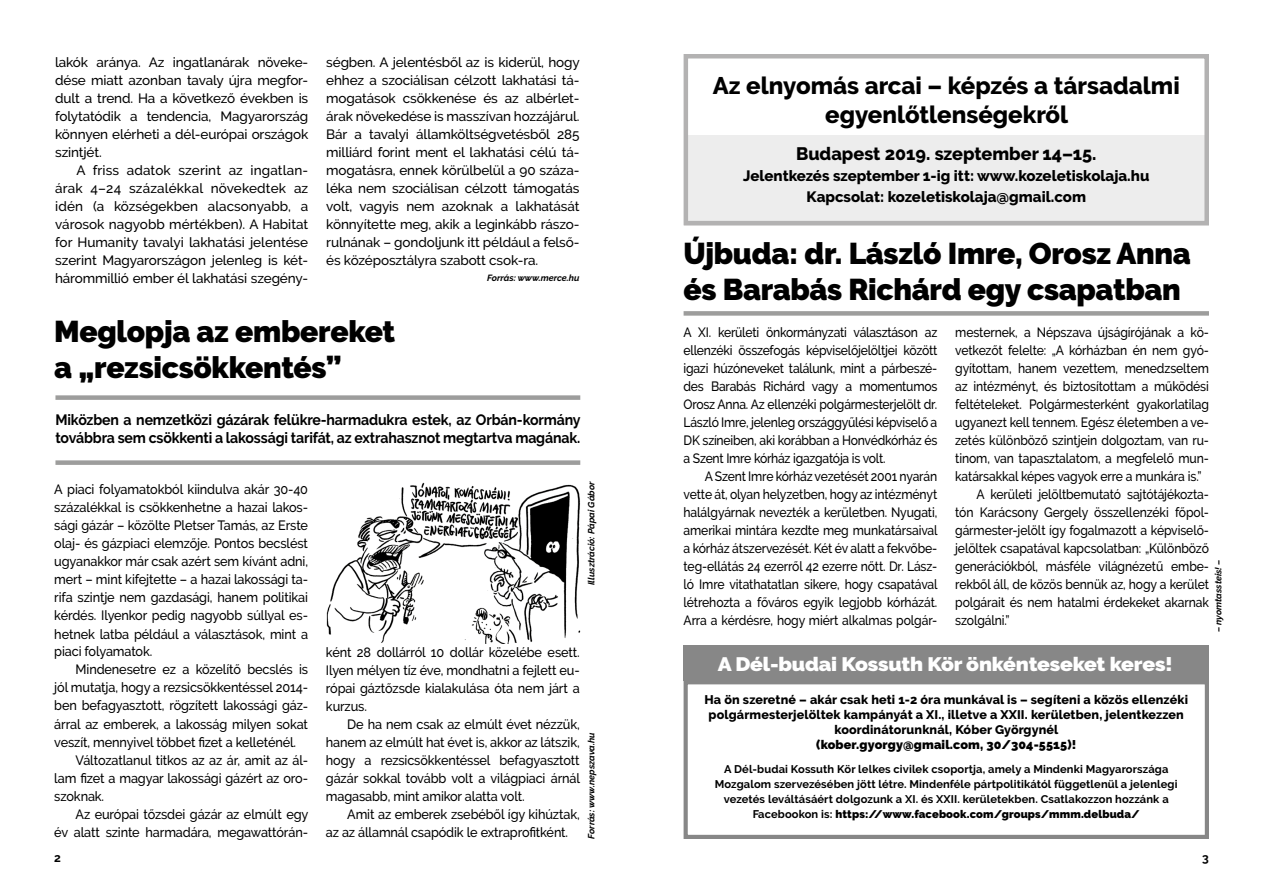
<style>
.page{position:relative;width:1263px;height:893px;background:#fff}
.page>*{position:absolute;margin:0;border:0;box-sizing:border-box;transform-origin:0 0}
.t1{font:900 30px/36px "Raleway";letter-spacing:-.01em;color:#000}
.t2{font:800 24px/28.8px "Raleway";color:#000;text-align:center}
.t3{font:900 19.5px "Raleway";letter-spacing:-.01em;color:#fff;scale:1.08 1}
.t4{font:800 18px "Raleway";color:#000}
.t5{font:700 15px/18px "Raleway";letter-spacing:-.01em;color:#000;scale:.94 1}
.t6{font:800 15px/21px "Raleway";color:#000;text-align:center}
.t7{font:500 13.5px/18px "Raleway";letter-spacing:-.01em;color:#000;text-align:justify;scale:.9 1}
.t8{font:500 13.5px/18px "Raleway";letter-spacing:-.01em;color:#000;text-align:justify;scale:.94 1}
.t9{font:500 13.5px/18px "Raleway";letter-spacing:-.01em;color:#000;text-align:justify}
.t10{font:800 12.45px/15.3px "Raleway";letter-spacing:.01em;color:#000;text-align:center}
.t11{font:900 12.45px "Raleway";letter-spacing:.01em;color:#000}
.t12{font:700 12px "Raleway";color:#000}
.t13{font:700 11.1px/15.3px "Raleway";letter-spacing:.01em;color:#000;text-align:center}
.t14{font:italic 700 9px "Raleway";color:#000}
.s1{font-weight:900}
</style>
<div class="page">
<div style="left:684px;top:680px;width:525px;height:159px;border:4px solid #878787"></div>
<div style="left:684px;top:645px;width:525px;height:36px;background:#878787"></div>
<div style="left:55px;top:395px;width:525px;height:5px;background:#9d9d9c"></div>
<div style="left:55px;top:460px;width:525px;height:5px;background:#9d9d9c"></div>
<div style="left:684px;top:135px;width:525px;height:90px;background:#ededed"></div>
<div style="left:684px;top:54px;width:525px;height:171px;border:4px solid #b3b2b2"></div>
<img style="left:326px;top:482px;width:255px;height:162px">
<div style="left:684px;top:311px;width:525px;height:5px;background:#9d9d9c"></div>
<p class="t9" style="left:326px;top:53px;width:255px">ségben. A jelentésből az is kiderül, hogy ehhez a szociálisan célzott lakhatási tá&shy;mogatások csökkenése és az albérlet&shy;árak növekedése is masszívan hozzájárul.<br>Bár a tavalyi államköltségvetésből 285 milliárd forint ment el lakhatási célú tá&shy;mogatásra, ennek körülbelül a 90 száza&shy;léka nem szociálisan célzott támogatás volt, vagyis nem azoknak a lakhatását könnyítette meg, akik a leginkább rászo&shy;rulnának – gondoljunk itt például a felső&shy;és középosztályra szabott csok-ra.</p>
<p class="t14" style="left:487px;top:273px;width:94px">Forrás: www.merce.hu</p>
<h1 class="t1" style="left:54px;top:313px;width:342px">Meglopja az embereket a „rezsicsökkentés”</h1>
<p class="t5" style="left:55px;top:411px;width:560px">Miközben a nemzetközi gázárak felükre-harmadukra estek, az Orbán-kormány továbbra sem csökkenti a lakossági tarifát, az extrahasznot megtartva magának.</p>
<p class="t8" style="left:54px;top:481px;width:271px">A piaci folyamatokból kiindulva akár 30-40 százalékkal is csökkenhetne a hazai lakos&shy;sági gázár – közölte Pletser Tamás, az Erste olaj- és gázpiaci elemzője. Pontos becslést ugyanakkor már csak azért sem kívánt adni, mert – mint kifejtette – a hazai lakossági ta&shy;rifa szintje nem gazdasági, hanem politikai kérdés. Ilyenkor pedig nagyobb súllyal es&shy;hetnek latba például a választások, mint a piaci folyamatok.</p>
<p class="t8" style="left:76px;top:661px;width:249px">Mindenesetre ez a közelítő becslés is</p>
<p class="t8" style="left:54px;top:679px;width:271px">jól mutatja, hogy a rezsicsökkentéssel 2014-</p>
<p class="t8" style="left:54px;top:697px;width:271px">ben befagyasztott, rögzített lakossági gáz-</p>
<p class="t8" style="left:54px;top:715px;width:271px">árral az emberek, a lakosság milyen sokat</p>
<p class="t8" style="left:54px;top:733px;width:259px">veszít, mennyivel többet fizet a kelleténél.</p>
<p class="t8" style="left:76px;top:751px;width:249px">Változatlanul titkos az az ár, amit az ál-</p>
<p class="t8" style="left:54px;top:769px;width:271px">lam fizet a magyar lakossági gázért az oro-</p>
<p class="t8" style="left:54px;top:787px;width:55px">szoknak.</p>
<p class="t8" style="left:76px;top:805px;width:249px">Az európai tőzsdei gázár az elmúlt egy</p>
<p class="t8" style="left:54px;top:823px;width:271px">év alatt szinte harmadára, megawattórán-</p>
<p class="t9" style="left:55px;top:53px;width:255px">lakók aránya. Az ingatlanárak növeke&shy;dése miatt azonban tavaly újra megfor&shy;dult a trend. Ha a következő években is folytatódik a tendencia, Magyarország könnyen elérheti a dél-európai országok szintjét.</p>
<p class="t9" style="left:55px;top:161px;width:255px;text-indent:21px">A friss adatok szerint az ingatlan&shy;árak 4–24 százalékkal növekedtek az idén (a községekben alacsonyabb, a városok nagyobb mértékben). A Habitat for Humanity tavalyi lakhatási jelentése szerint Magyarországon jelenleg is két&shy;hárommillió ember él lakhatási szegény-</p>
<p class="t14" style="left:586px;top:585px;width:105px;rotate:-90deg">Illusztráció: Pápai Gábor</p>
<p class="t8" style="left:326px;top:644px;width:271px">ként 28 dollárról 10 dollár közelébe esett.<br>Ilyen mélyen tíz éve, mondhatni a fejlett eu&shy;rópai gáztőzsde kialakulása óta nem járt a kurzus.</p>
<p class="t8" style="left:326px;top:716px;width:272px;text-indent:21px">De ha nem csak az elmúlt évet nézzük, hanem az elmúlt hat évet is, akkor az látszik, hogy a rezsicsökkentéssel befagyasztott gázár sokkal tovább volt a világpiaci árnál magasabb, mint amikor alatta volt.</p>
<p class="t8" style="left:326px;top:806px;width:271px;text-indent:21px">Amit az emberek zsebéből így kihúztak, az az államnál csapódik le extraprofitként.</p>
<p class="t14" style="left:586px;top:839px;width:108px;rotate:-90deg">Forrás: www.nepszava.hu</p>
<h2 class="t2" style="left:713px;top:71px;width:469px">Az elnyomás arcai – képzés a társadalmi egyenlőtlenségekről</h2>
<h3 class="t4" style="left:796px;top:144px;width:302px">Budapest 2019. szeptember 14–15.</h3>
<p class="t6" style="left:743px;top:165px;width:408px">Jelentkezés szeptember 1-ig itt: www.kozeletiskolaja.hu<br>Kapcsolat: kozeletiskolaja@gmail.com</p>
<h1 class="t1" style="left:684px;top:236px;width:509px">Újbuda: dr. László Imre, Orosz Anna és Barabás Richárd egy csapatban</h1>
<p class="t7" style="left:684px;top:323px;width:283px">A XI. kerületi önkormányzati választáson az ellenzéki összefogás képviselőjelöltjei között igazi húzóneveket találunk, mint a párbeszé&shy;des Barabás Richárd vagy a momentumos Orosz Anna. Az ellenzéki polgármesterjelölt dr.<br>László Imre, jelenleg országgyűlési képviselő a DK színeiben, aki korábban a Honvédkórház és a Szent Imre kórház igazgatója is volt.</p>
<p class="t7" style="left:684px;top:467px;width:284px;text-indent:21px">A Szent Imre kórház vezetését 2001 nyarán vette át, olyan helyzetben, hogy az intézményt halálgyárnak nevezték a kerületben. Nyugati, amerikai mintára kezdte meg munkatársaival a kórház átszervezését. Két év alatt a fekvőbe&shy;teg-ellátás 24 ezerről 42 ezerre nőtt. Dr. Lász&shy;ló Imre vitathatatlan sikere, hogy csapatával létrehozta a főváros egyik legjobb kórházát.<br>Arra a kérdésre, hogy miért alkalmas polgár-</p>
<p class="t7" style="left:955px;top:323px;width:283px">mesternek, a Népszava újságírójának a kö-</p>
<p class="t7" style="left:955px;top:341px;width:283px">vetkezőt felelte: „A kórházban én nem gyó-</p>
<p class="t7" style="left:955px;top:359px;width:283px">gyítottam, hanem vezettem, menedzseltem</p>
<p class="t7" style="left:955px;top:377px;width:283px">az intézményt, és biztosítottam a működési</p>
<p class="t7" style="left:955px;top:395px;width:283px">feltételeket. Polgármesterként gyakorlatilag</p>
<p class="t7" style="left:955px;top:413px;width:283px">ugyanezt kell tennem. Egész életemben a ve-</p>
<p class="t7" style="left:955px;top:431px;width:283px">zetés különböző szintjein dolgoztam, van ru-</p>
<p class="t7" style="left:955px;top:449px;width:283px">tinom, van tapasztalatom, a megfelelő mun-</p>
<p class="t7" style="left:955px;top:467px;width:275px">katársakkal képes vagyok erre a munkára is.”</p>
<p class="t7" style="left:976px;top:485px;width:260px">A kerületi jelöltbemutató sajtótájékozta-</p>
<p class="t7" style="left:955px;top:503px;width:283px">tón Karácsony Gergely összellenzéki főpol-</p>
<p class="t7" style="left:955px;top:521px;width:283px">gármester-jelölt így fogalmazott a képviselő-</p>
<p class="t7" style="left:955px;top:539px;width:283px">jelöltek csapatával kapcsolatban: „Különböző</p>
<p class="t7" style="left:955px;top:557px;width:283px">generációkból, másféle világnézetű embe-</p>
<p class="t7" style="left:955px;top:575px;width:283px">rekből áll, de közös bennük az, hogy a kerület</p>
<p class="t7" style="left:955px;top:593px;width:283px">polgárait és nem hatalmi érdekeket akarnak</p>
<p class="t7" style="left:955px;top:611px;width:62px">szolgálni.”</p>
<p class="t14" style="left:1213px;top:632px;width:74px;rotate:-90deg">– nyomtassteis! –</p>
<h3 class="t3" style="left:718px;top:653px;width:423px">A Dél-budai Kossuth Kör önkénteseket keres!</h3>
<p class="t10" style="left:704px;top:692px;width:485px">Ha ön szeretné – akár csak heti 1-2 óra munkával is – segíteni a közös ellenzéki polgármesterjelöltek kampányát a XI., illetve a XXII. kerületben, jelentkezzen koordinátorunknál, Kóber Györgynél</p>
<p class="t11" style="left:816px;top:738px;width:262px">(kober.gyorgy@gmail.com, 30/304-5515)!</p>
<p class="t13" style="left:715px;top:761px;width:464px">A Dél-budai Kossuth Kör lelkes civilek csoportja, amely a Mindenki Magyarországa Mozgalom szervezésében jött létre. Mindenféle pártpolitikától függetlenül a jelenlegi vezetés leváltásáért dolgozunk a XI. és XXII. kerületekben. Csatlakozzon hozzánk a Facebookon is: <span class="s1">https://www.facebook.com/groups/mmm.delbuda/</span></p>
<p class="t12" style="left:54px;top:851px;width:8px">2</p>
<p class="t12" style="left:1202px;top:851px;width:8px">3</p>
</div>
